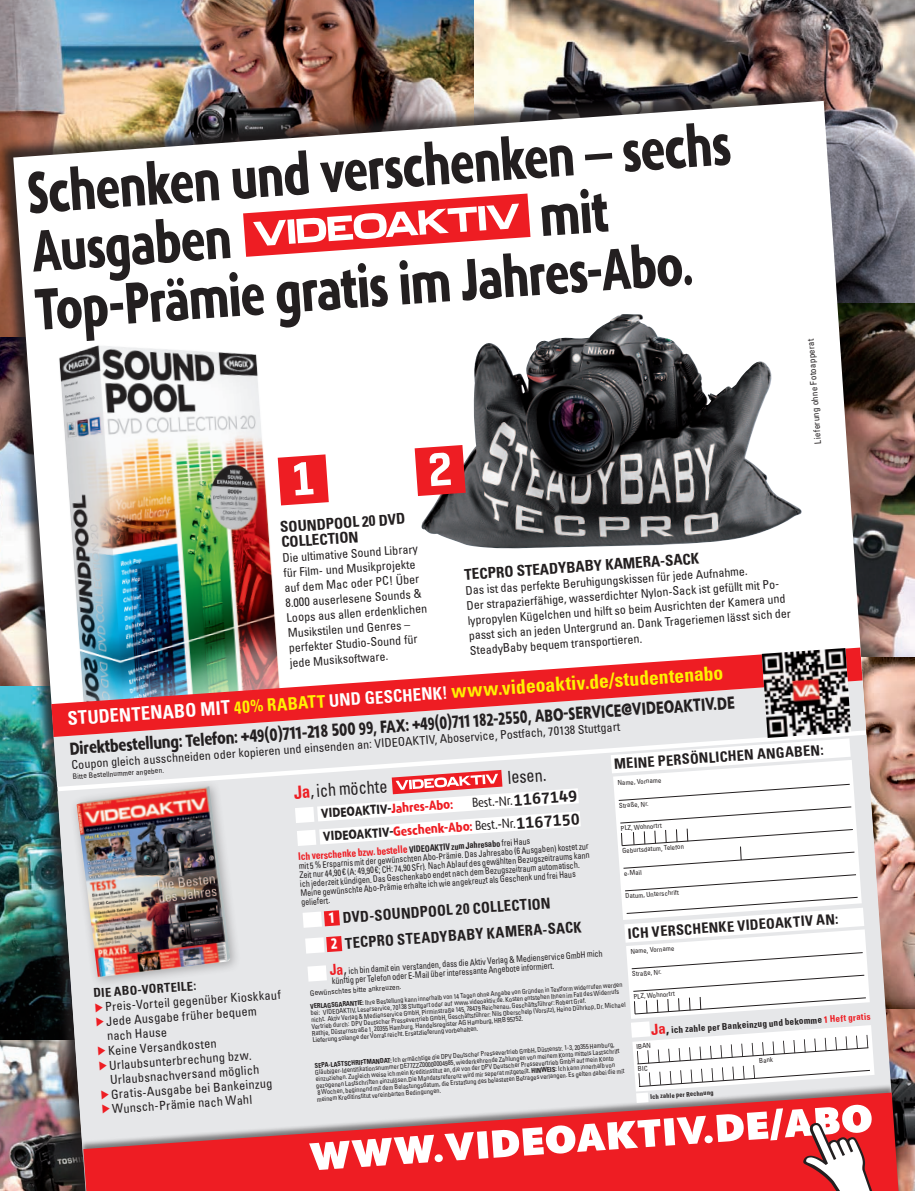
<style>
.page{position:relative;width:915px;height:1191px;background:#fff}
.page>*{position:absolute;margin:0;border:0;box-sizing:border-box;transform-origin:0 0}
.t1{font:900 60.15px/58.5px "Phoenica STD Cn";color:#231f20;scale:.88 1}
.t2{font:40.2px "Phoenica STD Cn Ult Blk";color:#fff;scale:1.24 1}
.t3{font:700 condensed 19.65px "Univers LT Std";color:#fff101}
.t4{font:700 condensed 18.75px "Univers LT Std";color:#fff}
.t5{font:900 18px "Phoenica STD Cn";color:#231f20;scale:.95 1}
.t6{font:condensed 18px "Univers LT Std";color:#231f20;scale:.9 1}
.t7{font:15.75px "Fago No Bold Tf";color:#231f20}
.t8{font:700 condensed 15px "Univers LT Std";color:#231f20}
.t9{font:700 condensed 14.25px "Univers LT Std";color:#231f20}
.t10{font:900 13.5px "Phoenica STD Cn";color:#ee1d23}
.t11{font:900 13.5px "Phoenica STD Cn";color:#231f20}
.t12{font:13.5px "Phoenica STD Cn";color:#231f20}
.t13{font:condensed 12.3px/14.7px "Univers LT Std";color:#231f20}
.t14{font:700 condensed 12.3px "Univers LT Std";color:#231f20}
.t15{font:condensed 12px/15px "Univers LT Std";color:#231f20}
.t16{font:700 condensed 10.5px "Univers LT Std";color:#ee1d23;scale:.9 1}
.t17{font:700 condensed 9.3px "Univers LT Std";color:#231f20}
.t18{font:condensed 9px/9px "Univers LT Std";color:#231f20;scale:.9 1}
.t19{font:condensed 9px "Univers LT Std";color:#231f20}
.t20{font:condensed 7.5px "Univers LT Std";color:#231f20}
.t21{font:condensed 6.75px/6.8px "Univers LT Std";color:#231f20;scale:.95 1}
.t22{font:condensed 6.75px "Univers LT Std";color:#231f20}
.t23{font:700 condensed 6.75px "Univers LT Std";color:#231f20;scale:.95 1}
.t24{font:700 condensed 6.6px "Univers LT Std";color:#231f20}
.s1{font-size:17.25px;color:#fff}
.s2{font-size:17.25px;color:#fff101}
.s3{font-size:17.25px}
.s4{font-weight:700;color:#ee1d23}
.s5{color:#231f20}
.s6{font-weight:400;color:#231f20}
.s7{font-family:"Fago No Bold Tf";font-weight:400;font-size:15.75px;color:#231f20}
.s8{font-size:9px;color:#231f20}
.s9{font-weight:400;font-size:9px;color:#231f20}
.s10{font-weight:700}
.s11{font-size:15px;color:#ee1d23}
.s12{font-size:15px}
.s13{color:#ee1d23}
.s14{font-weight:700;font-size:15px;color:#ee1d23}
</style>
<div class="page">
<img style="left:0;top:0;width:914px;height:304px">
<img style="left:896px;top:304px;width:18px;height:353px">
<img style="left:896px;top:657px;width:18px;height:352px">
<img style="left:896px;top:1009px;width:18px;height:182px">
<div style="left:0;top:84px;width:896px;height:1107px;background:#231f20;opacity:.81"></div>
<img style="left:13px;top:101px;width:883px;height:1090px">
<svg style="left:57px;top:735px;width:834px;height:420px;background:#dedddf"></svg>
<div style="left:69px;top:778px;width:171px;height:209px;background:#231f20;opacity:.31"></div>
<img style="left:77px;top:787px;width:153px;height:190px">
<svg style="left:243px;top:193px;width:287px;height:64px"></svg>
<img style="left:35px;top:323px;width:252px;height:399px">
<svg style="left:54px;top:737px;width:556px;height:50px;background:#e7e8ea"></svg>
<img style="left:51px;top:647px;width:811px;height:90px">
<svg style="left:295px;top:770px;width:285px;height:76px"></svg>
<svg style="left:307px;top:965px;width:20px;height:16px"></svg>
<img style="left:419px;top:314px;width:384px;height:235px">
<div style="left:78px;top:1083px;width:825px;height:108px;background:#231f20;opacity:.55"></div>
<svg style="left:83px;top:1092px;width:815px;height:99px;background:#e65357"></svg>
<svg style="left:803px;top:1123px;width:78px;height:68px"></svg>
<svg style="left:95px;top:1003px;width:9px;height:23px"></svg>
<svg style="left:98px;top:1045px;width:12px;height:68px"></svg>
<svg style="left:349px;top:531px;width:8px;height:11px"></svg>
<svg style="left:302px;top:910px;width:38px;height:17px"></svg>
<svg style="left:277px;top:454px;width:52px;height:51px;background:#f03c41"></svg>
<svg style="left:305px;top:936px;width:37px;height:17px"></svg>
<svg style="left:414px;top:445px;width:51px;height:51px;background:#ea3338"></svg>
<svg style="left:610px;top:648px;width:264px;height:455px"></svg>
<h1 class="t1" style="left:25px;top:166px;width:803px;rotate:-4deg">Schenken und verschenken – sechs<br>Ausgaben</h1>
<h1 class="t1" style="left:29px;top:224px;width:751px;text-indent:509px;rotate:-4deg">mit<br>Top-Prämie gratis im Jahres-Abo.</h1>
<h3 class="t19" style="left:811px;top:444px;width:107px;rotate:-94deg">Lieferung ohne Fotoapperat</h3>
<h3 class="t8" style="left:279px;top:518px;width:56px;rotate:-4deg">SOUNDPOOL</h3>
<h3 class="t8" style="left:361px;top:512px;width:45px;rotate:-4deg">20 DVD</h3>
<h3 class="t8" style="left:280px;top:533px;width:11px;rotate:-4deg">COLLECTIO</h3>
<h3 class="t15" style="left:282px;top:550px;width:142px;rotate:-4deg">Die ultimative Sound Library für Film- und Musikprojekte auf dem Mac oder PC! Über<br>8.000 auserlesene Sounds &amp;<br>Loops aus allen erdenklichen<br>Musikstilen und Genres – perfekter Studio-Sound für jede Musiksoftware.</h3>
<h3 class="t5" style="left:69px;top:739px;width:703px;rotate:-4deg">Direktbestellung: Telefon: +49(0)711-218 500 99, FAX: +49(0)711 182-2550, abo-ser vice@VI DEO AKTIV .de</h3>
<p class="t20" style="left:72px;top:771px;width:93px;rotate:-4deg">Bitte Bestellnummer angeben.</p>
<h3 class="t8" style="left:463px;top:565px;width:236px;rotate:-4deg">Tecpro Stead ybaby Kamera-Sack</h3>
<p class="t15" style="left:465px;top:583px;width:324px;rotate:-4deg">Das ist das perfekte Beruhigungskissen für jede Aufnahme.<br>Der strapazierfähige, wasserdichter Nylon-Sack ist gefüllt mit Po&shy;lypropylen Kügelchen und hilft so beim Ausrichten der Kamera und passt sich an jeden Untergrund an. Dank Trageriemen lässt sich der SteadyBaby bequem transportieren.</p>
<h3 class="t3" style="left:364px;top:685px;width:363px;rotate:-4deg"><span class="s1">geschenk !</span> www.videoaktiv.de/studentenabo</h3>
<h3 class="t4" style="left:67px;top:707px;width:272px;rotate:-4deg">STUDENTE NABO mit <span class="s2">40% RABATT</span> <span class="s3">und</span></h3>
<h3 class="t15" style="left:71px;top:757px;width:551px;rotate:-4deg">Coupon gleich ausschneiden oder kopieren und einsenden an: VIDEOAKTIV, Aboservice, Postfach, 70138 Stuttgart</h3>
<h3 class="t9" style="left:613px;top:755px;width:211px;rotate:-4deg">Mein e persön lichen An gaben :</h3>
<h3 class="t6" style="left:506px;top:766px;width:44px;rotate:-4deg">lesen.</h3>
<p class="t22" style="left:617px;top:778px;width:45px;rotate:-4deg">Name, Vorname</p>
<p class="t22" style="left:618px;top:801px;width:31px;rotate:-4deg">Straße, Nr.</p>
<p class="t22" style="left:620px;top:824px;width:43px;rotate:-4deg">PLZ, Wohnortrt</p>
<p class="t22" style="left:621px;top:846px;width:63px;rotate:-4deg">Geburtsdatum, Telefon</p>
<p class="t22" style="left:623px;top:869px;width:19px;rotate:-4deg">e-Mail</p>
<p class="t22" style="left:625px;top:891px;width:55px;rotate:-4deg">Datum, Unterschrift</p>
<h3 class="t6" style="left:293px;top:781px;width:105px;rotate:-4deg"><span class="s4">Ja</span>, ich möchte</h3>
<h3 class="t7" style="left:513px;top:791px;width:65px;rotate:-4deg">1167149</h3>
<h3 class="t11" style="left:320px;top:806px;width:42px;rotate:-4deg">videoakt</h3>
<h3 class="t10" style="left:376px;top:802px;width:78px;rotate:-4deg"><span class="s5">iv-</span>Jahres-Abo:</h3>
<h3 class="t12" style="left:471px;top:796px;width:43px;rotate:-4deg">Best.-Nr.</h3>
<h3 class="t11" style="left:322px;top:829px;width:42px;rotate:-4deg">videoakt</h3>
<h3 class="t10" style="left:378px;top:825px;width:203px;rotate:-4deg"><span class="s5">iv-</span>Geschenk-Abo: <span class="s6">Best.-Nr.</span><span class="s7">1167150</span></h3>
<h3 class="t16" style="left:297px;top:850px;width:260px;rotate:-4deg">Ich verschenke bzw. bestelle <span class="s8">VIDEO AKTI V zum Jahresabo</span> <span class="s9">frei Haus</span></h3>
<p class="t18" style="left:298px;top:861px;width:325px;rotate:-4deg">mit 5 % Ersparnis mit der gewünschten Abo-Prämie. Das Jahresabo (6 Ausgaben) kostet zur Zeit nur 44,90 € (A: 49,90 €; CH: 74,90 SFr). Nach Ablauf des gewählten Bezugszeitraums kann ich jederzeit kündigen. Das Geschenkabo endet nach dem Bezugszeitraum automatisch.<br>Meine gewünschte Abo-Prämie erhalte ich wie angekreuzt als Geschenk und frei Haus geliefert.</p>
<h3 class="t8" style="left:342px;top:908px;width:88px;rotate:-4deg">DVD-SOUNDPOOL</h3>
<h3 class="t8" style="left:455px;top:900px;width:94px;rotate:-4deg">20 Collection</h3>
<h3 class="t8" style="left:344px;top:934px;width:238px;rotate:-4deg">Tecpro Stead ybaby Kamera-Sack</h3>
<p class="t21" style="left:310px;top:1003px;width:333px;rotate:-4deg"><span class="s10">Verlagsgaran tie:</span> Ihre Bestellung kann innerhalb von 14 Tagen ohne Angabe von Gründen in Textform widerrufen werden bei: VIDEOAKTIV, Leserservice, 70138 Stuttgart oder auf www.videoaktiv.de. Kosten entstehen Ihnen im Fall des Widerrufs nicht. Aktiv Verlag &amp; Medienservice GmbH, Pirminstraße 145, 78479 Reichenau, Geschäftsführer: Robert Graf.<br>Vertrieb durch: DPV Deutscher Pressevertrieb GmbH, Geschäftsführer: Nils Oberschelp (Vorsitz), Heino Dührkop, Dr. Michael Rathje, Düsternstraße 1, 20355 Hamburg. HandelsregisterAGHamburg,HRB95752.<br>Lieferung solange der Vorratreicht. Ersatzlieferung vorbehalten.</p>
<h3 class="t9" style="left:626px;top:924px;width:213px;rotate:-4deg">Ich verschenk e VIDEO AKTI V an :</h3>
<p class="t22" style="left:630px;top:947px;width:45px;rotate:-4deg">Name, Vorname</p>
<p class="t22" style="left:631px;top:969px;width:31px;rotate:-4deg">Straße, Nr.</p>
<p class="t22" style="left:633px;top:992px;width:43px;rotate:-4deg">PLZ, Wohnortrt</p>
<h3 class="t17" style="left:650px;top:1025px;width:221px;rotate:-4deg"><span class="s11">Ja</span><span class="s12">,</span> ich zahle perBankeinzug und bekomme <span class="s13">1 Heftgratis</span></h3>
<h3 class="t18" style="left:329px;top:967px;width:305px;rotate:-4deg"><span class="s14">Ja</span><span class="s12">,</span> ich bin damit ein verstanden, dass die Aktiv Verlag &amp; Medienservice GmbH mich künftig per Telefon oder E-Mail über interessante Angebote informiert.</h3>
<h3 class="t14" style="left:93px;top:985px;width:104px;rotate:-4deg">Die Abo-Vorteile:</h3>
<p class="t20" style="left:309px;top:988px;width:93px;rotate:-4deg">Gewünschtes bitte ankreuzen.</p>
<h3 class="t13" style="left:104px;top:999px;width:178px;rotate:-4deg">Preis-Vorteil gegenüber Kioskkauf<br>Jede Ausgabe früher bequem nach Hause<br>Keine Versandkosten<br>Urlaubsunterbrechung bzw.<br>Urlaubsnachversand möglich<br>Gratis-Ausgabe bei Bankeinzug<br>Wunsch-Prämie nach Wahl</h3>
<p class="t21" style="left:314px;top:1062px;width:326px;text-indent:46px;rotate:-4deg"><span class="s10">FTM ANDAT:</span> Ich ermächtige die DPV Deutscher Pressevertrieb GmbH, Düstenstr. 1-3, 20355 Hamburg, Gläubiger-Identifikationsnummer DE77ZZZ00000004985, wiederkehrende Zahlungen von meinem Konto mittels Lastschrift einzuziehen. Zugleich weise ich mein Kreditinstitut an, die von der DPV Deutscher Pressevertrieb GmbH auf mein Konto gezogenen Lastschriften einzulösen.Die Mandatsreferenz wird mir seperat mitgeteilt. <span class="s10">HI NWEI S:</span> Ich kann innerhalb von<br>8 Wochen, beginnend mit dem Belastungsdatum, die Erstattung des belasteten Betrages verlangen. Es gelten dabei die mit meinem Kreditinstitut vereinbarten Bedingungen.</p>
<p class="t22" style="left:635px;top:1042px;width:16px;rotate:-4deg">IBAN</p>
<p class="t22" style="left:758px;top:1056px;width:16px;rotate:-4deg">Bank</p>
<p class="t23" style="left:314px;top:1061px;width:40px;rotate:-4deg">SEP A-LASTSCHRI</p>
<p class="t24" style="left:650px;top:1092px;width:65px;rotate:-4deg">Ich zahle perRechnung</p>
<h2 class="t2" style="left:308px;top:1134px;width:457px;rotate:-4deg">www.videoaktiv.de/abo</h2>
</div>
